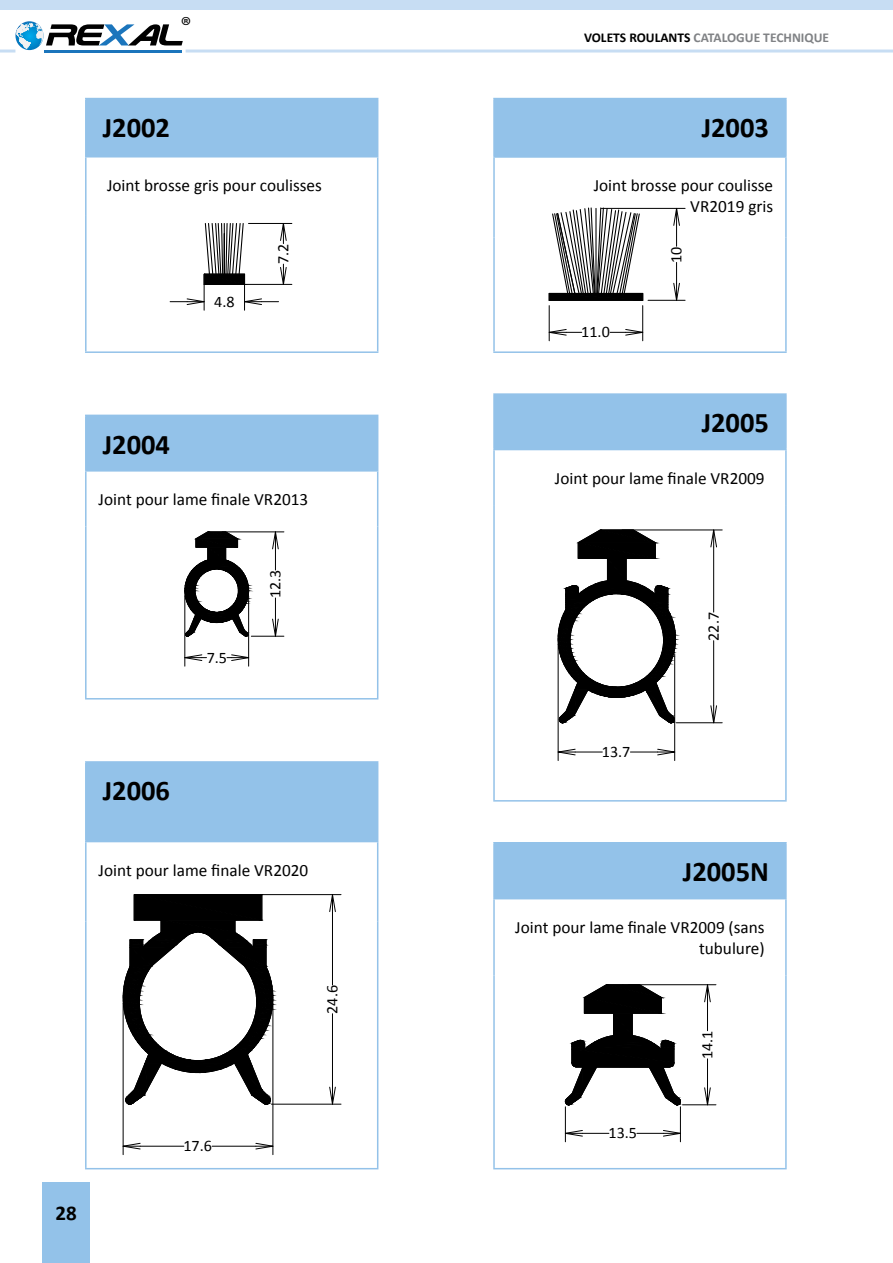
<style>
.page{position:relative;width:893px;height:1263px;background:#fff}
.page>*{position:absolute;margin:0;border:0;box-sizing:border-box;transform-origin:0 0}
.t1{font:700 28.5px "Calibri";color:#000}
.t2{font:24.9px "Myriad Pro";color:#000}
.t3{font:700 21px "Calibri";color:#000}
.t4{font:17.25px/20.7px "Calibri";color:#000;text-align:right}
.t5{font:16.05px "Calibri";color:#000}
.t6{font:700 13.5px "Calibri";color:#808285}
.s1{color:#000}
</style>
<div class="page">
<div style="left:43px;top:1183px;width:47px;height:80px;background:#93c2e9"></div>
<hr style="left:186px;top:50px;width:707px;height:3px;background:#c7ddf3">
<hr style="left:0;top:50px;width:15px;height:3px;background:#c7ddf3">
<hr style="left:45px;top:50px;width:137px;height:3px;background:#1b75bc">
<svg style="left:15px;top:21px;width:168px;height:29px"></svg>
<div style="left:86px;top:762px;width:292px;height:79px;background:#93c2e9"></div>
<hr style="left:85px;top:1168px;width:293px;height:1px;background:#93c2e9">
<hr style="left:85px;top:842px;width:2px;height:79px;background:#93c2e9">
<hr style="left:85px;top:921px;width:2px;height:247px;background:#93c2e9">
<hr style="left:377px;top:921px;width:1px;height:247px;background:#93c2e9">
<hr style="left:377px;top:842px;width:1px;height:79px;background:#93c2e9">
<hr style="left:85px;top:761px;width:293px;height:2px;background:#93c2e9">
<hr style="left:85px;top:763px;width:2px;height:78px;background:#93c2e9">
<hr style="left:85px;top:841px;width:293px;height:1px;background:#93c2e9">
<div style="left:0;top:0;width:893px;height:10px;background:#c7ddf3"></div>
<div style="left:86px;top:99px;width:292px;height:58px;background:#93c2e9"></div>
<hr style="left:85px;top:351px;width:293px;height:2px;background:#93c2e9">
<hr style="left:85px;top:157px;width:2px;height:58px;background:#93c2e9">
<hr style="left:85px;top:215px;width:2px;height:136px;background:#93c2e9">
<hr style="left:377px;top:215px;width:1px;height:136px;background:#93c2e9">
<hr style="left:377px;top:157px;width:1px;height:58px;background:#93c2e9">
<hr style="left:85px;top:98px;width:293px;height:1px;background:#93c2e9">
<hr style="left:85px;top:99px;width:2px;height:57px;background:#93c2e9">
<hr style="left:85px;top:156px;width:293px;height:1px;background:#93c2e9">
<div style="left:86px;top:415px;width:292px;height:56px;background:#93c2e9"></div>
<hr style="left:85px;top:698px;width:293px;height:1px;background:#93c2e9">
<hr style="left:85px;top:472px;width:2px;height:54px;background:#93c2e9">
<hr style="left:85px;top:526px;width:2px;height:172px;background:#93c2e9">
<hr style="left:377px;top:526px;width:1px;height:172px;background:#93c2e9">
<hr style="left:377px;top:472px;width:1px;height:54px;background:#93c2e9">
<hr style="left:85px;top:415px;width:293px;height:1px;background:#93c2e9">
<hr style="left:85px;top:416px;width:2px;height:54px;background:#93c2e9">
<hr style="left:85px;top:470px;width:293px;height:2px;background:#93c2e9">
<div style="left:494px;top:99px;width:292px;height:58px;background:#93c2e9"></div>
<hr style="left:493px;top:351px;width:294px;height:2px;background:#93c2e9">
<hr style="left:493px;top:158px;width:2px;height:79px;background:#93c2e9">
<hr style="left:493px;top:237px;width:2px;height:114px;background:#93c2e9">
<hr style="left:785px;top:237px;width:2px;height:114px;background:#93c2e9">
<hr style="left:785px;top:158px;width:2px;height:79px;background:#93c2e9">
<hr style="left:493px;top:98px;width:294px;height:1px;background:#93c2e9">
<hr style="left:493px;top:99px;width:2px;height:57px;background:#93c2e9">
<hr style="left:785px;top:99px;width:2px;height:57px;background:#93c2e9">
<hr style="left:493px;top:156px;width:294px;height:2px;background:#93c2e9">
<div style="left:494px;top:394px;width:292px;height:55px;background:#93c2e9"></div>
<hr style="left:493px;top:800px;width:294px;height:1px;background:#93c2e9">
<hr style="left:493px;top:450px;width:2px;height:55px;background:#93c2e9">
<hr style="left:493px;top:505px;width:2px;height:295px;background:#93c2e9">
<hr style="left:785px;top:505px;width:2px;height:295px;background:#93c2e9">
<hr style="left:785px;top:450px;width:2px;height:55px;background:#93c2e9">
<hr style="left:493px;top:393px;width:294px;height:2px;background:#93c2e9">
<hr style="left:493px;top:395px;width:2px;height:54px;background:#93c2e9">
<hr style="left:785px;top:395px;width:2px;height:54px;background:#93c2e9">
<hr style="left:493px;top:449px;width:294px;height:1px;background:#93c2e9">
<svg style="left:169px;top:223px;width:124px;height:88px"></svg>
<svg style="left:184px;top:531px;width:101px;height:136px"></svg>
<svg style="left:557px;top:529px;width:166px;height:232px"></svg>
<svg style="left:122px;top:894px;width:220px;height:261px"></svg>
<div style="left:494px;top:843px;width:292px;height:56px;background:#93c2e9"></div>
<hr style="left:493px;top:1168px;width:294px;height:1px;background:#93c2e9">
<hr style="left:493px;top:899px;width:2px;height:76px;background:#93c2e9">
<hr style="left:493px;top:975px;width:2px;height:193px;background:#93c2e9">
<hr style="left:785px;top:975px;width:2px;height:193px;background:#93c2e9">
<hr style="left:785px;top:899px;width:2px;height:76px;background:#93c2e9">
<hr style="left:493px;top:842px;width:294px;height:1px;background:#93c2e9">
<hr style="left:493px;top:843px;width:2px;height:55px;background:#93c2e9">
<hr style="left:785px;top:843px;width:2px;height:55px;background:#93c2e9">
<hr style="left:493px;top:898px;width:294px;height:1px;background:#93c2e9">
<svg style="left:564px;top:984px;width:153px;height:159px"></svg>
<svg style="left:548px;top:207px;width:138px;height:135px"></svg>
<h2 class="t2" style="left:181px;top:10px;width:12px">®</h2>
<h1 class="t1" style="left:103px;top:109px;width:69px">J2002</h1>
<p class="t4" style="left:107px;top:175px;width:216px">Joint brosse gris pour coulisses</p>
<p class="t5" style="left:214px;top:291px;width:22px">4.8</p>
<p class="t5" style="left:273px;top:264px;width:22px;rotate:-90deg">7.2</p>
<h1 class="t1" style="left:103px;top:426px;width:69px">J2004</h1>
<p class="t4" style="left:99px;top:489px;width:211px">Joint pour lame finale VR2013</p>
<p class="t5" style="left:207px;top:647px;width:22px">7.5</p>
<p class="t5" style="left:265px;top:598px;width:30px;rotate:-90deg">12.3</p>
<h1 class="t1" style="left:103px;top:773px;width:69px">J2006</h1>
<p class="t4" style="left:99px;top:860px;width:211px">Joint pour lame finale VR2020</p>
<p class="t5" style="left:322px;top:1014px;width:30px;rotate:-90deg">24.6</p>
<p class="t3" style="left:55px;top:1199px;width:23px">28</p>
<p class="t5" style="left:183px;top:1136px;width:30px">17.6</p>
<p class="t6" style="left:584px;top:29px;width:247px"><span class="s1">VOLETS ROULANTS</span> CATALOGUE TECHNIQUE</p>
<h1 class="t1" style="left:702px;top:109px;width:69px">J2003</h1>
<p class="t4" style="left:594px;top:175px;width:181px">Joint brosse pour coulisse<br>VR2019 gris</p>
<p class="t5" style="left:581px;top:322px;width:30px">11.0</p>
<p class="t5" style="left:666px;top:263px;width:18px;rotate:-90deg">10</p>
<h1 class="t1" style="left:702px;top:405px;width:69px">J2005</h1>
<p class="t4" style="left:555px;top:468px;width:211px">Joint pour lame finale VR2009</p>
<p class="t5" style="left:602px;top:741px;width:30px">13.7</p>
<p class="t5" style="left:703px;top:641px;width:30px;rotate:-90deg">22.7</p>
<h1 class="t1" style="left:683px;top:853px;width:88px">J2005N</h1>
<p class="t4" style="left:515px;top:917px;width:251px">Joint pour lame finale VR2009 (sans tubulure)</p>
<p class="t5" style="left:608px;top:1123px;width:30px">13.5</p>
<p class="t5" style="left:697px;top:1059px;width:30px;rotate:-90deg">14.1</p>
</div>
